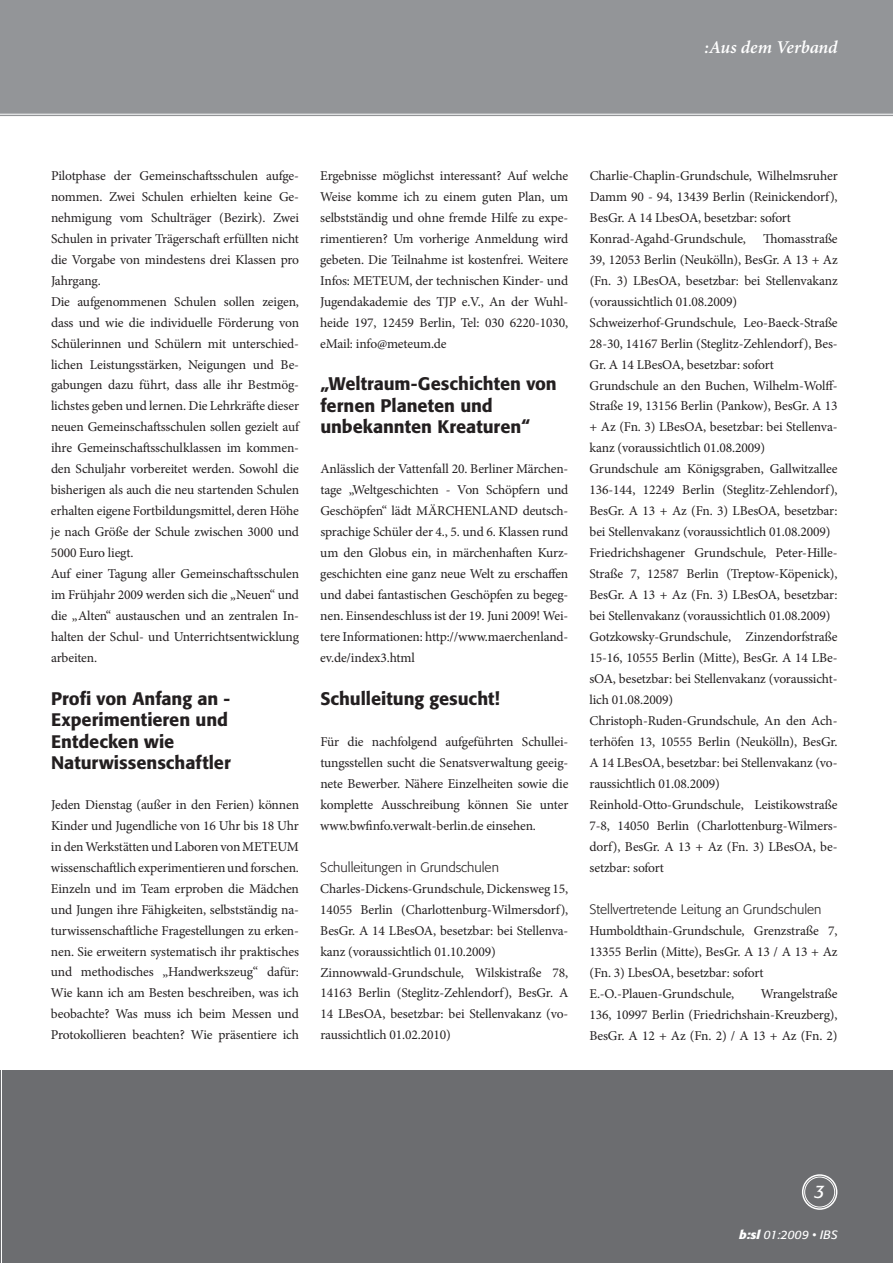
<style>
.page{position:relative;width:893px;height:1263px;background:#fff}
.page>*{position:absolute;margin:0;border:0;box-sizing:border-box;transform-origin:0 0}
.t1{font:500 18px/21.6px "Formata";color:#231f20}
.t2{font:italic 600 18px "Minion Pro";letter-spacing:-.005em;color:#fff}
.t3{font:italic 18px "Formata";color:#fff}
.t4{font:13.5px/21px "Minion Pro";letter-spacing:-.01em;color:#231f20}
.t5{font:300 13.5px "Formata";color:#231f20}
.t6{font:italic 12px "Formata";color:#fff}
.s1{font-weight:700}
</style>
<div class="page">
<div style="left:2px;top:1071px;width:891px;height:192px;background:#6c6d70"></div>
<svg style="left:0;top:115px;width:893px;height:1px"></svg>
<div style="left:0;top:0;width:893px;height:115px;background:#939598"></div>
<div style="left:802px;top:1174px;width:35px;height:36px;border:2px solid #fff;border-radius:50%"></div>
<div style="left:804px;top:1177px;width:31px;height:30px;border:1px solid #fff;border-radius:50%"></div>
<h1 class="t2" style="left:704px;top:35px;width:135px">:Aus dem Verband</h1>
<p class="t4" style="left:51px;top:165px;width:250px">Pilotphase der Gemeinschaftsschulen aufge&shy;nommen. Zwei Schulen erhielten keine Ge&shy;nehmigung vom Schulträger (Bezirk). Zwei Schulen in privater Trägerschaft erfüllten nicht die Vorgabe von mindestens drei Klassen pro Jahrgang.<br>Die aufgenommenen Schulen sollen zeigen, dass und wie die individuelle Förderung von Schülerinnen und Schülern mit unterschied&shy;lichen Leistungsstärken, Neigungen und Be&shy;gabungen dazu führt, dass alle ihr Bestmög&shy;lichstes geben und lernen. Die Lehrkräfte dieser neuen Gemeinschaftsschulen sollen gezielt auf ihre Gemeinschaftsschulklassen im kommen&shy;den Schuljahr vorbereitet werden. Sowohl die bisherigen als auch die neu startenden Schulen erhalten eigene Fortbildungsmittel, deren Höhe je nach Größe der Schule zwischen 3000 und 5000 Euro liegt.<br>Auf einer Tagung aller Gemeinschaftsschulen im Frühjahr 2009 werden sich die „Neuen“ und die „Alten“ austauschen und an zentralen In&shy;halten der Schul- und Unterrichtsentwicklung arbeiten.</p>
<h1 class="t1" style="left:51px;top:687px;width:181px">Profi von Anfang an -<br>Experimentieren und<br>Entdecken wie<br>Naturwissenschaftler</h1>
<p class="t4" style="left:51px;top:794px;width:250px;text-align:justify">Jeden Dienstag (außer in den Ferien) können Kinder und Jugendliche von 16 Uhr bis 18 Uhr in denWerkstätten und Laboren vonMETEUM wissenschaftlich experimentieren und forschen.<br>Einzeln und im Team erproben die Mädchen und Jungen ihre Fähigkeiten, selbstständig na&shy;turwissenschaftliche Fragestellungen zu erken&shy;nen. Sie erweitern systematisch ihr praktisches und methodisches „Handwerkszeug“ dafür:<br>Wie kann ich am Besten beschreiben, was ich beobachte? Was muss ich beim Messen und Protokollieren beachten? Wie präsentiere ich</p>
<p class="t4" style="left:320px;top:165px;width:250px;text-align:justify">Ergebnisse möglichst interessant? Auf welche Weise komme ich zu einem guten Plan, um selbstständig und ohne fremde Hilfe zu expe&shy;rimentieren? Um vorherige Anmeldung wird gebeten. Die Teilnahme ist kostenfrei. Weitere Infos: METEUM, der technischen Kinder- und Jugendakademie des TJP e.V., An der Wuhl&shy;heide 197, 12459 Berlin, Tel: 030 6220-1030, eMail: info@meteum.de</p>
<h1 class="t1" style="left:320px;top:373px;width:238px">„Weltraum-Geschichten von fernen Planeten und unbekannten Kreaturen“</h1>
<p class="t4" style="left:320px;top:458px;width:250px;text-align:justify">Anlässlich der Vattenfall 20. Berliner Märchen&shy;tage „Weltgeschichten - Von Schöpfern und Geschöpfen“ lädt MÄRCHENLAND deutsch&shy;sprachige Schüler der 4., 5. und 6. Klassen rund um den Globus ein, in märchenhaften Kurz&shy;geschichten eine ganz neue Welt zu erschaffen und dabei fantastischen Geschöpfen zu begeg&shy;nen. Einsendeschluss ist der 19. Juni 2009! Wei&shy;tere Informationen: http://www.maerchenland&shy;ev.de/index3.html</p>
<h1 class="t1" style="left:320px;top:687px;width:181px">Schulleitung gesucht!</h1>
<p class="t4" style="left:320px;top:731px;width:250px;text-align:justify">Für die nachfolgend aufgeführten Schullei&shy;tungsstellen sucht die Senatsverwaltung geeig&shy;nete Bewerber. Nähere Einzelheiten sowie die komplette Ausschreibung können Sie unter www.bwfinfo.verwalt-berlin.de einsehen.</p>
<p class="t5" style="left:320px;top:859px;width:180px">Schulleitungen in Grundschulen</p>
<p class="t4" style="left:320px;top:878px;width:250px">Charles-Dickens-Grundschule, Dickensweg 15, 14055 Berlin (Charlottenburg-Wilmersdorf), BesGr. A 14 LBesOA, besetzbar: bei Stellenva&shy;kanz (voraussichtlich 01.10.2009)<br>Zinnowwald-Grundschule, Wilskistraße 78, 14163 Berlin (Steglitz-Zehlendorf), BesGr. A 14 LBesOA, besetzbar: bei Stellenvakanz (vo&shy;raussichtlich 01.02.2010)</p>
<p class="t4" style="left:590px;top:165px;width:250px">Charlie-Chaplin-Grundschule, Wilhelmsruher Damm 90 - 94, 13439 Berlin (Reinickendorf), BesGr. A 14 LbesOA, besetzbar: sofort Konrad-Agahd-Grundschule,</p>
<p class="t4" style="left:589px;top:228px;width:250px;text-indent:174px">Thomasstraße 39, 12053 Berlin (Neukölln), BesGr. A 13 + Az (Fn. 3) LBesOA, besetzbar: bei Stellenvakanz (voraussichtlich 01.08.2009)<br>Schweizerhof-Grundschule, Leo-Baeck-Straße 28-30, 14167 Berlin (Steglitz-Zehlendorf), Bes-Gr. A 14 LBesOA, besetzbar: sofort Grundschule an den Buchen, Wilhelm-Wolff-Straße 19, 13156 Berlin (Pankow), BesGr. A 13 + Az (Fn. 3) LBesOA, besetzbar: bei Stellenva&shy;kanz (voraussichtlich 01.08.2009)<br>Grundschule am Königsgraben, Gallwitzallee 136-144, 12249 Berlin (Steglitz-Zehlendorf), BesGr. A 13 + Az (Fn. 3) LBesOA, besetzbar: bei Stellenvakanz (voraussichtlich 01.08.2009)<br>Friedrichshagener Grundschule, Peter-Hille-Straße 7, 12587 Berlin (Treptow-Köpenick), BesGr. A 13 + Az (Fn. 3) LBesOA, besetzbar: bei Stellenvakanz (voraussichtlich 01.08.2009)<br>Gotzkowsky-Grundschule, Zinzendorfstraße 15-16, 10555 Berlin (Mitte), BesGr. A 14 LBe&shy;sOA, besetzbar: bei Stellenvakanz (voraussicht&shy;lich 01.08.2009)<br>Christoph-Ruden-Grundschule, An den Ach&shy;terhöfen 13, 10555 Berlin (Neukölln), BesGr.<br>A 14 LBesOA, besetzbar: bei Stellenvakanz (vo&shy;raussichtlich 01.08.2009)<br>Reinhold-Otto-Grundschule, Leistikowstraße 7-8, 14050 Berlin (Charlottenburg-Wilmers&shy;dorf), BesGr. A 13 + Az (Fn. 3) LBesOA, be&shy;setzbar: sofort</p>
<p class="t5" style="left:589px;top:901px;width:234px">Stellvertretende Leitung an Grundschulen</p>
<p class="t4" style="left:589px;top:920px;width:250px">Humboldthain-Grundschule, Grenzstraße 7, 13355 Berlin (Mitte), BesGr. A 13 / A 13 + Az (Fn. 3) LbesOA, besetzbar: sofort E.-O.-Plauen-Grundschule,</p>
<p class="t4" style="left:589px;top:983px;width:250px;text-align:justify;text-indent:171px">Wrangelstraße 136, 10997 Berlin (Friedrichshain-Kreuzberg), BesGr. A 12 + Az (Fn. 2) / A 13 + Az (Fn. 2)</p>
<h1 class="t3" style="left:814px;top:1181px;width:12px">3</h1>
<p class="t6" style="left:739px;top:1227px;width:100px"><span class="s1">b:sl</span> 01:2009 • IBS</p>
</div>
